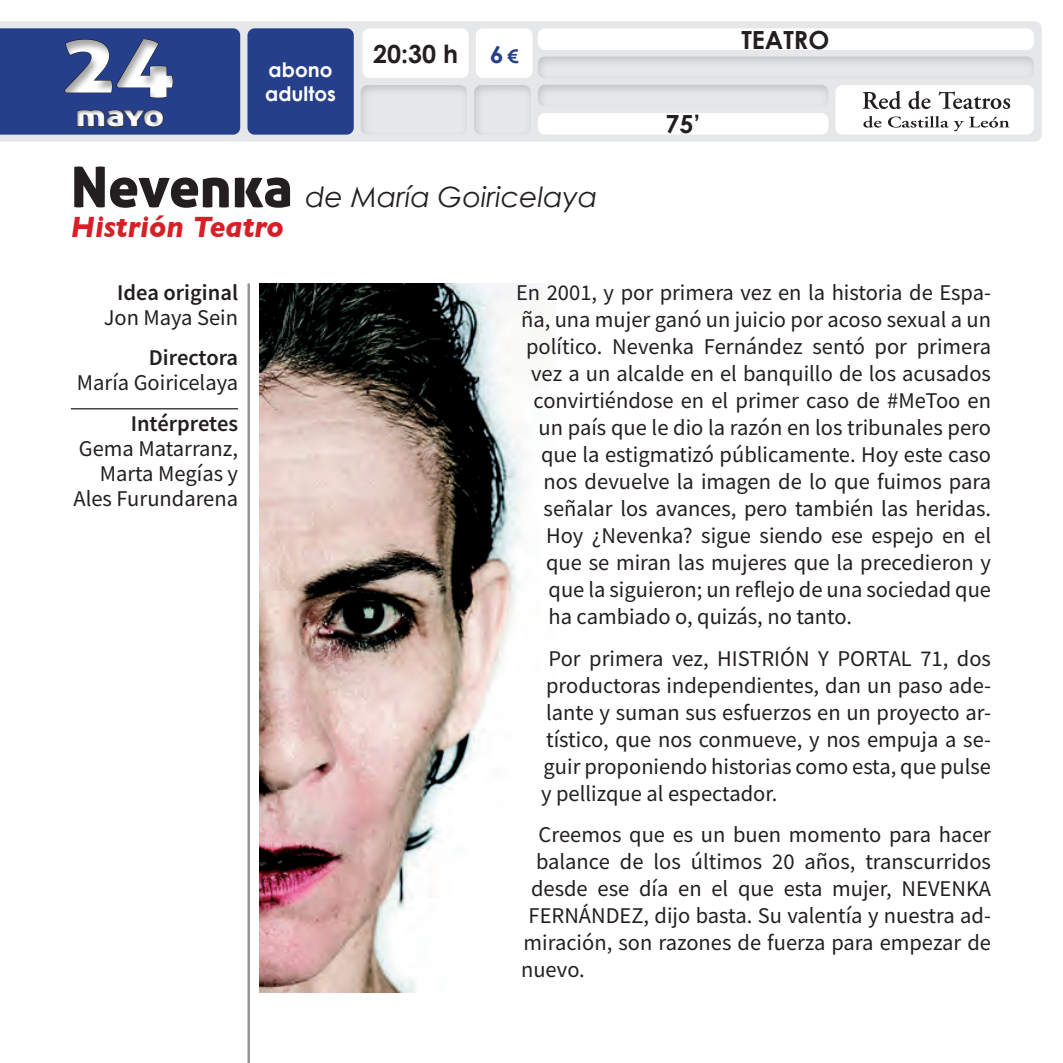
<style>
.page{position:relative;width:1063px;height:1063px;background:#fff}
.page>*{position:absolute;margin:0;border:0;box-sizing:border-box;transform-origin:0 0}
.t1{font:80px "Aller Display";color:#fff;scale:1.25 1}
.t2{font:italic 700 30px "Gill Sans";color:#d61f26;scale:.96 1}
.t3{font:30px "Aller Display";color:#fff;scale:1.21 1}
.t4{font:italic 28px "Century Gothic";color:#231f20}
.t5{font:700 25px "Century Gothic";color:#231f20}
.t6{font:700 23.5px "Century Gothic";color:#253f8b;scale:1.06 1}
.t7{font:22.5px/27px "Source Sans Pro";color:#231f20;text-align:right}
.t8{font:600 22.5px/25px "Source Sans Pro";color:#231f20;text-align:right}
.t9{font:700 20px/24px "Century Gothic";color:#fff}
.s1{font-size:18.75px}
.s2{font-family:"Aller Display";font-style:normal;font-size:56px}
.s3{font-weight:400}
.s4{font-weight:600}
</style>
<div class="page">
<div style="left:0;top:21px;width:1042px;height:121px;background:#e6e7e9"></div>
<hr style="left:247px;top:283px;width:3px;height:780px;background:#939598">
<div style="left:0;top:9px;width:321px;height:107px;background:#231f20;opacity:.4"></div>
<svg style="left:0;top:28px;width:240px;height:65px;background:#253d85"></svg>
<div style="left:0;top:93px;width:241px;height:45px;background:#231f20;opacity:.4"></div>
<img style="left:260px;top:283px;width:276px;height:709px">
<hr style="left:71px;top:408px;width:167px;height:1px;background:#231f20">
<div style="left:362px;top:28px;width:107px;height:50px;background:#fff;border-radius:7px"></div>
<div style="left:356px;top:81px;width:112px;height:55px;background:#231f20;opacity:.2"></div>
<div style="left:538px;top:28px;width:496px;height:22px;background:#fff;border-radius:7px"></div>
<div style="left:534px;top:76px;width:295px;height:34px;background:#231f20;opacity:.2"></div>
<div style="left:534px;top:48px;width:500px;height:34px;background:#231f20;opacity:.2"></div>
<div style="left:538px;top:113px;width:290px;height:22px;background:#fff;border-radius:7px"></div>
<div style="left:836px;top:85px;width:198px;height:50px;background:#fff;border-radius:7px"></div>
<div style="left:476px;top:28px;width:57px;height:50px;background:#fff;border-radius:7px"></div>
<div style="left:470px;top:81px;width:63px;height:55px;background:#231f20;opacity:.2"></div>
<svg style="left:863px;top:91px;width:147px;height:40px"></svg>
<div style="left:247px;top:28px;width:107px;height:107px;background:#253f8b;border-radius:7px"></div>
<h1 class="t1" style="left:63px;top:13px;width:92px">24</h1>
<h2 class="t3" style="left:76px;top:96px;width:75px">mayo</h2>
<p class="t9" style="left:265px;top:57px;width:72px">abono adultos</p>
<p class="t5" style="left:373px;top:38px;width:86px">20:30 h</p>
<p class="t6" style="left:490px;top:39px;width:29px">6<span class="s1">€</span></p>
<p class="t4" style="left:71px;top:180px;width:528px"><span class="s2">Nevenka</span> de María Goiricelaya</p>
<p class="t2" style="left:71px;top:209px;width:223px">Histrión Teatro</p>
<p class="t5" style="left:665px;top:108px;width:36px">75’</p>
<p class="t5" style="left:741px;top:24px;width:89px">TEATRO</p>
<p class="t8" style="left:104px;top:280px;width:136px">Idea original<br><span class="s3">Jon Maya Sein</span></p>
<p class="t7" style="left:77px;top:344px;width:163px;line-height:25px"><span class="s4">Directora<br></span>María Goiricelaya</p>
<p class="t7" style="left:73px;top:411px;width:166px;line-height:25px"><span class="s4">Intérpretes<br></span>Gema Matarranz,<br>Marta Megías y<br>Ales Furundarena</p>
<p class="t7" style="left:516px;top:279px;width:477px">En 2001, y por primera vez en la historia de Espa-</p>
<p class="t7" style="left:521px;top:306px;width:472px">ña, una mujer ganó un juicio por acoso sexual a un</p>
<p class="t7" style="left:526px;top:333px;width:466px">político. Nevenka Fernández sentó por primera</p>
<p class="t7" style="left:531px;top:360px;width:461px">vez a un alcalde en el banquillo de los acusados</p>
<p class="t7" style="left:534px;top:387px;width:459px">convirtiéndose en el primer caso de #MeToo en</p>
<p class="t7" style="left:539px;top:414px;width:454px">un país que le dio la razón en los tribunales pero</p>
<p class="t7" style="left:541px;top:441px;width:451px">que la estigmatizó públicamente. Hoy este caso</p>
<p class="t7" style="left:544px;top:468px;width:449px">nos devuelve la imagen de lo que fuimos para</p>
<p class="t7" style="left:544px;top:495px;width:449px">señalar los avances, pero también las heridas.</p>
<p class="t7" style="left:546px;top:522px;width:447px">Hoy ¿Nevenka? sigue siendo ese espejo en el</p>
<p class="t7" style="left:546px;top:549px;width:446px">que se miran las mujeres que la precedieron y</p>
<p class="t7" style="left:549px;top:576px;width:444px">que la siguieron; un reflejo de una sociedad que</p>
<p class="t7" style="left:549px;top:603px;width:305px">ha cambiado o, quizás, no tanto.</p>
<p class="t7" style="left:541px;top:644px;width:452px;text-align:justify;text-indent:7px">Por primera vez, HISTRIÓN Y PORTAL 71, dos productoras independientes, dan un paso ade&shy;lante y suman sus esfuerzos en un proyecto ar&shy;tístico, que nos conmueve, y nos empuja a se&shy;guir proponiendo historias como esta, que pulse y pellizque al espectador.</p>
<p class="t7" style="left:539px;top:821px;width:454px">Creemos que es un buen momento para hacer</p>
<p class="t7" style="left:536px;top:848px;width:456px">balance de los últimos 20 años, transcurridos</p>
<p class="t7" style="left:531px;top:875px;width:462px">desde ese día en el que esta mujer, NEVENKA</p>
<p class="t7" style="left:529px;top:902px;width:464px">FERNÁNDEZ, dijo basta. Su valentía y nuestra ad-</p>
<p class="t7" style="left:524px;top:929px;width:469px">miración, son razones de fuerza para empezar de</p>
<p class="t7" style="left:521px;top:956px;width:65px">nuevo.</p>
</div>
